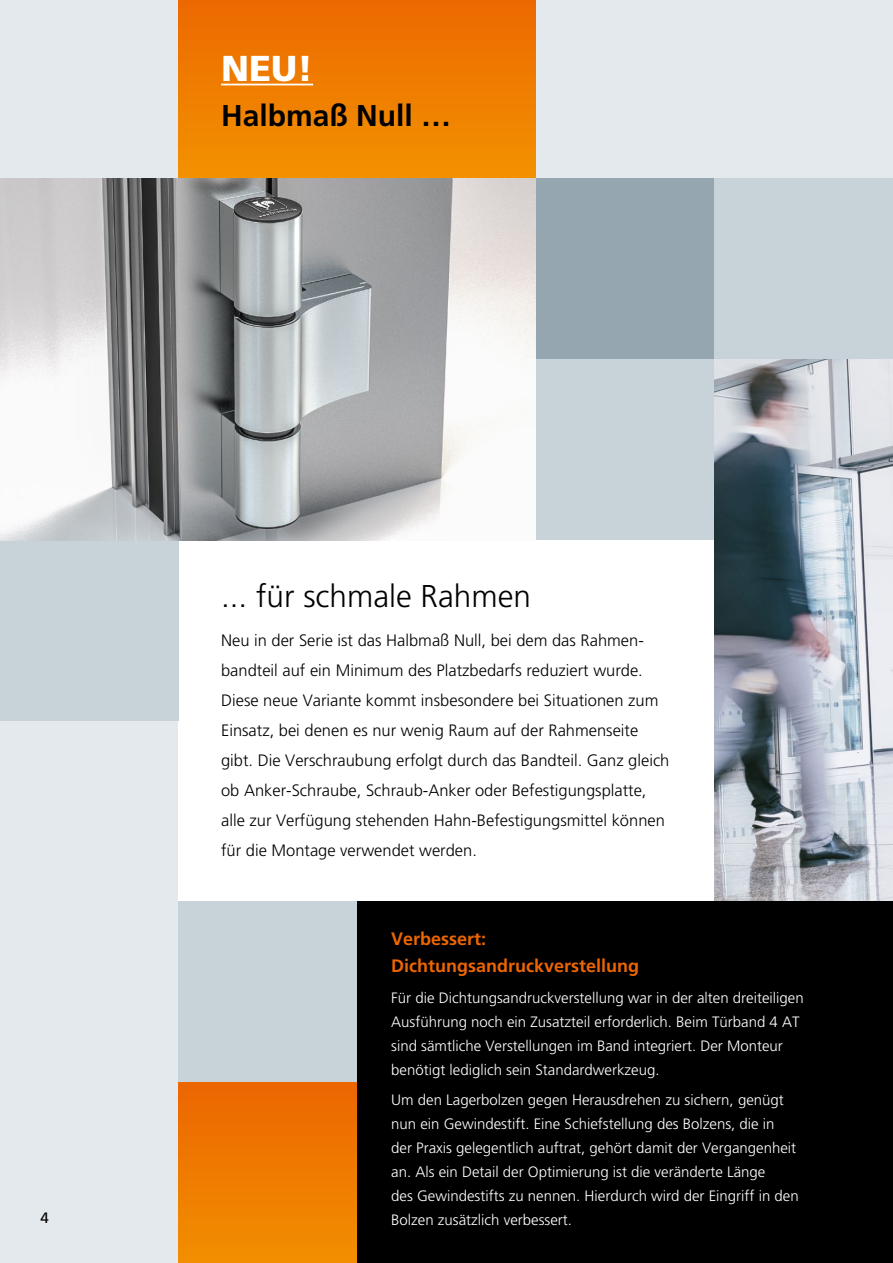
<style>
.page{position:relative;width:893px;height:1263px;background:#e3e9ec}
.page>*{position:absolute;margin:0;border:0;box-sizing:border-box;transform-origin:0 0}
.t1{font:900 36px "Frutiger";color:#fff}
.t2{font:300 31.5px "Frutiger";color:#000}
.t3{font:700 30px "Frutiger";color:#000}
.t4{font:700 18px/27px "Frutiger";color:#ec6502}
.t5{font:300 16.5px/30px "Frutiger";color:#000}
.t6{font:300 15px/24px "Frutiger";color:#fff}
.t7{font:15px "Frutiger";color:#000}
</style>
<div class="page">
<div style="left:179px;top:540px;width:535px;height:361px;background:#fff"></div>
<div style="left:536px;top:359px;width:178px;height:181px;background:#c8d3d9"></div>
<div style="left:536px;top:179px;width:178px;height:180px;background:#95a6b0"></div>
<div style="left:179px;top:0;width:357px;height:179px;background:linear-gradient(to bottom,#ec6900,#f39200)"></div>
<hr style="left:221px;top:84px;width:92px;height:1px;background:#fff">
<img style="left:714px;top:359px;width:179px;height:542px">
<div style="left:0;top:540px;width:179px;height:181px;background:#c8d3d9"></div>
<div style="left:179px;top:1082px;width:178px;height:181px;background:linear-gradient(to bottom,#ec6600,#f28f00)"></div>
<div style="left:179px;top:901px;width:178px;height:181px;background:#c8d3d9"></div>
<img style="left:0;top:179px;width:536px;height:361px">
<div style="left:357px;top:901px;width:536px;height:362px;background:#000"></div>
<div style="left:714px;top:179px;width:179px;height:180px;background:#c8d3d9"></div>
<h1 class="t1" style="left:221px;top:47px;width:93px">NEU!</h1>
<h3 class="t3" style="left:221px;top:98px;width:232px">Halbmaß Null …</h3>
<h2 class="t2" style="left:221px;top:579px;width:311px">... für schmale Rahmen</h2>
<p class="t5" style="left:221px;top:625px;width:450px">Neu in der Serie ist das Halbmaß Null, bei dem das Rahmen&shy;bandteil auf ein Minimum des Platzbedarfs reduziert wurde.<br>Diese neue Variante kommt insbesondere bei Situationen zum Einsatz, bei denen es nur wenig Raum auf der Rahmenseite gibt. Die Verschraubung erfolgt durch das Bandteil. Ganz gleich ob Anker-Schraube, Schraub-Anker oder Befestigungsplatte, alle zur Verfügung stehenden Hahn-Befestigungsmittel können für die Montage verwendet werden.</p>
<p class="t4" style="left:391px;top:925px;width:250px">Verbessert:<br>Dichtungsandruckverstellung</p>
<p class="t6" style="left:391px;top:985px;width:414px">Für die Dichtungsandruckverstellung war in der alten dreiteiligen Ausführung noch ein Zusatzteil erforderlich. Beim Türband 4 AT sind sämtliche Verstellungen im Band integriert. Der Monteur benötigt lediglich sein Standardwerkzeug.</p>
<p class="t6" style="left:391px;top:1088px;width:409px">Um den Lagerbolzen gegen Herausdrehen zu sichern, genügt nun ein Gewindestift. Eine Schiefstellung des Bolzens, die in der Praxis gelegentlich auftrat, gehört damit der Vergangenheit an. Als ein Detail der Optimierung ist die veränderte Länge<br>des Gewindestifts zu nennen. Hierdurch wird der Eingriff in den</p>
<p class="t7" style="left:40px;top:1209px;width:10px">4</p>
<p class="t6" style="left:391px;top:1208px;width:182px">Bolzen zusätzlich verbessert.</p>
</div>
